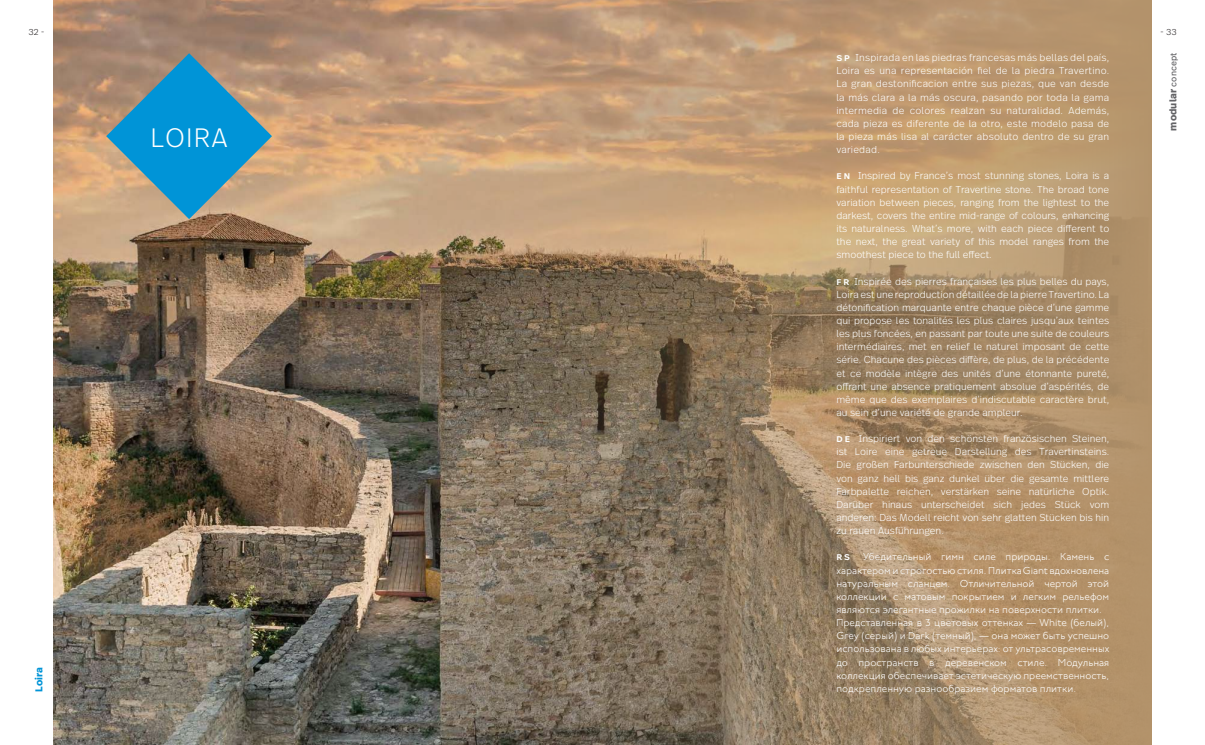
<style>
.page{position:relative;width:1205px;height:745px;background:#fff}
.page>*{position:absolute;margin:0;border:0;box-sizing:border-box;transform-origin:0 0}
.t1{font:300 26.5px "Real Head Pro";letter-spacing:.07em;color:#fff}
.t2{font:300 10px/13.1px "Real Text Pro";color:#fff;text-align:justify}
.t3{font:300 10px/13.1px "P22 Underground CY";color:#fff}
.t4{font:700 10px "Real Text Pro";letter-spacing:.01em;color:#636366}
.t5{font:700 10px "Real Text Pro";letter-spacing:.01em;color:#0094d7}
.t6{font:500 10px "Real Text Pro";color:#fff}
.t7{font:300 8.75px "Real Text Pro";color:#231f20}
.s1{font-weight:400;font-size:8.75px}
.s2{font-weight:500}
</style>
<div class="page">
<img style="left:53px;top:0;width:1099px;height:744px">
<svg style="left:106px;top:53px;width:166px;height:166px;background:#6097a9"></svg>
<p class="t7" style="left:28px;top:26px;width:17px">32 -</p>
<p class="t7" style="left:1160px;top:26px;width:17px">- 33</p>
<p class="t4" style="left:1164px;top:130px;width:80px;rotate:-90deg">modular <span class="s1">concept</span></p>
<h1 class="t1" style="left:151px;top:117px;width:78px">LOIRA</h1>
<p class="t2" style="left:836px;top:50px;width:274px"><span class="s2">s p</span> Inspirada en las piedras francesas más bellas del país, Loira es una representación fiel de la piedra Travertino.<br>La gran destonificacion entre sus piezas, que van desde la más clara a la más oscura, pasando por toda la gama intermedia de colores realzan su naturalidad. Además, cada pieza es diferente de la otro, este modelo pasa de la pieza más lisa al carácter absoluto dentro de su gran variedad.</p>
<p class="t2" style="left:836px;top:168px;width:274px"><span class="s2">e n</span> Inspired by France’s most stunning stones, Loira is a faithful representation of Travertine stone. The broad tone variation between pieces, ranging from the lightest to the darkest, covers the entire mid-range of colours, enhancing its naturalness. What’s more, with each piece different to the next, the great variety of this model ranges from the smoothest piece to the full effect.</p>
<p class="t2" style="left:836px;top:273px;width:274px"><span class="s2">f r</span> Inspirée des pierres françaises les plus belles du pays, Loira est une reproduction détaillée de la pierre Travertino. La détonification marquante entre chaque pièce d’une gamme qui propose les tonalités les plus claires jusqu’aux teintes les plus foncées, en passant par toute une suite de couleurs intermédiaires, met en relief le naturel imposant de cette série. Chacune des pièces diffère, de plus, de la précédente et ce modèle intègre des unités d’une étonnante pureté, offrant une absence pratiquement absolue d’aspérités, de même que des exemplaires d’indiscutable caractère brut, au sein d’une variété de grande ampleur.</p>
<p class="t2" style="left:836px;top:431px;width:274px"><span class="s2">d e</span> Inspiriert von den schönsten französischen Steinen, ist Loire eine getreue Darstellung des Travertinsteins.<br>Die großen Farbunterschiede zwischen den Stücken, die von ganz hell bis ganz dunkel über die gesamte mittlere Farbpalette reichen, verstärken seine natürliche Optik.<br>Darüber hinaus unterscheidet sich jedes Stück vom anderen: Das Modell reicht von sehr glatten Stücken bis hin zu rauen Ausführungen.</p>
<p class="t6" style="left:836px;top:548px;width:15px">rs</p>
<p class="t3" style="left:836px;top:550px;width:274px;text-indent:27px">Убедительный гимн силе природы. Камень с характером и строгостью стиля. Плитка Giant вдохновлена натуральным сланцем. Отличительной чертой этой коллекции с матовым покрытием и легким рельефом являются элегантные прожилки на поверхности плитки.<br>Представленная в 3 цветовых оттенках — White (белый), Grey (серый) и Dark (темный), — она может быть успешно использована в любых интерьерах: от ультрасовременных до пространств в деревенском стиле. Модульная коллекция обеспечивает эстетическую преемственность, подкрепленную разнообразием форматов плитки.</p>
<p class="t5" style="left:31px;top:691px;width:26px;rotate:-90deg">Loira</p>
</div>
